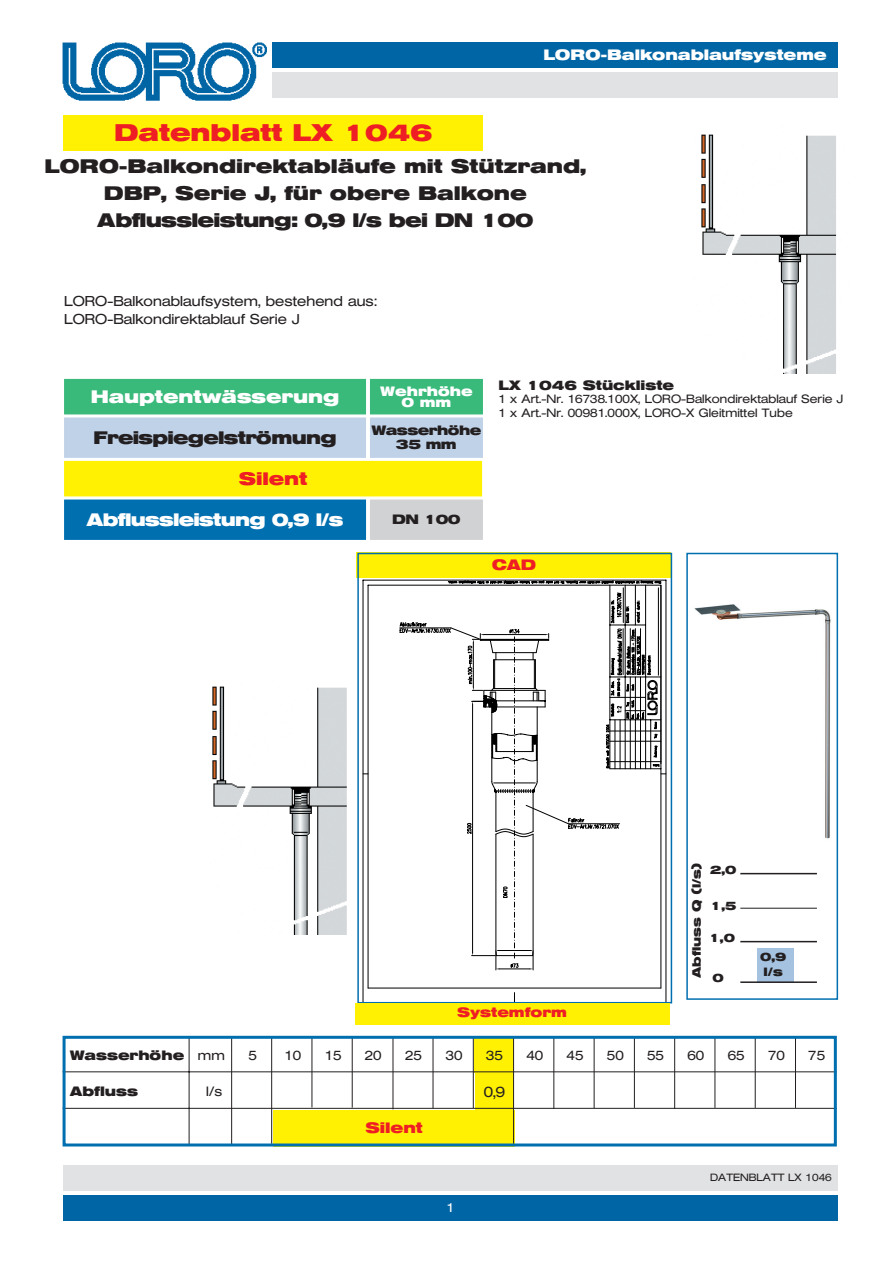
<style>
.page{position:relative;width:893px;height:1263px;background:#fff}
.page>*{position:absolute;margin:0;border:0;box-sizing:border-box;transform-origin:0 0}
.t1{font:700 24px "Helvetica Extended BQ";color:#ee1e24}
.t2{font:700 19.5px/27px "Helvetica Extended BQ";color:#231f20;text-align:center}
.t3{font:700 18px "Helvetica Extended BQ";letter-spacing:-.035em;color:#fff}
.t4{font:700 18px "Helvetica Extended BQ";letter-spacing:-.035em;color:#231f20}
.t5{font:700 18px "Helvetica Extended BQ";color:#fff}
.t6{font:700 18px "Helvetica Extended BQ";color:#ee1e24}
.t7{font:700 15px "Helvetica Extended BQ";color:#fff}
.t8{font:700 15px "Helvetica Extended BQ";color:#ee1e24}
.t9{font:300 15px "Helvetica Extended BQ";color:#231f20}
.t10{font:300 14.25px/18px "Helvetica Extended BQ";color:#231f20}
.t11{font:700 13.5px "Helvetica Extended BQ";color:#231f20}
.t12{font:300 13.5px "Helvetica Extended BQ";color:#231f20}
.t13{font:700 13.5px/13.5px "Helvetica Extended BQ";letter-spacing:-.035em;color:#231f20;text-align:center}
.t14{font:700 13.5px/11.2px "Helvetica Extended BQ";color:#fff;text-align:center}
.t15{font:700 13.5px "Helvetica Extended BQ";color:#ee1e24}
.t16{font:300 12.75px "Helvetica Extended BQ";color:#fff}
.t17{font:300 12px/13.5px "Helvetica Extended BQ";color:#231f20}
.t18{font:700 12px/15px "Helvetica Extended BQ";color:#231f20}
.t19{font:300 10.5px "Helvetica Extended BQ";color:#231f20}
</style>
<div class="page">
<img style="left:701px;top:134px;width:136px;height:240px">
<div style="left:63px;top:378px;width:304px;height:37px;background:#39b97a"></div>
<div style="left:63px;top:377px;width:304px;height:39px;border:2px solid #fff"></div>
<div style="left:369px;top:378px;width:114px;height:37px;background:#39b97a"></div>
<div style="left:368px;top:377px;width:116px;height:39px;border:2px solid #fff"></div>
<div style="left:63px;top:417px;width:304px;height:42px;background:#c0d2e8"></div>
<div style="left:63px;top:416px;width:304px;height:43px;border:2px solid #fff"></div>
<div style="left:369px;top:417px;width:114px;height:42px;background:#c0d2e8"></div>
<div style="left:368px;top:416px;width:116px;height:43px;border:2px solid #fff"></div>
<div style="left:63px;top:499px;width:304px;height:42px;background:#006faf"></div>
<div style="left:63px;top:498px;width:304px;height:43px;border:2px solid #fff"></div>
<div style="left:369px;top:499px;width:114px;height:42px;background:#d1d2d4"></div>
<div style="left:368px;top:498px;width:116px;height:43px;border:2px solid #fff"></div>
<div style="left:63px;top:460px;width:420px;height:37px;background:#fff101"></div>
<div style="left:63px;top:459px;width:420px;height:39px;border:2px solid #fff"></div>
<div style="left:356px;top:552px;width:315px;height:26px;background:#fff101"></div>
<div style="left:64px;top:115px;width:419px;height:35px;background:#fff101"></div>
<div style="left:474px;top:1037px;width:40px;height:37px;background:#fff101"></div>
<div style="left:474px;top:1074px;width:40px;height:36px;background:#fff101"></div>
<div style="left:273px;top:1110px;width:241px;height:37px;background:#fff101"></div>
<hr style="left:63px;top:1072px;width:773px;height:1px;background:#231f20">
<hr style="left:63px;top:1108px;width:773px;height:1px;background:#231f20">
<hr style="left:189px;top:1037px;width:1px;height:108px;background:#231f20">
<hr style="left:271px;top:1037px;width:1px;height:107px;background:#231f20">
<hr style="left:312px;top:1037px;width:1px;height:70px;background:#231f20">
<hr style="left:352px;top:1037px;width:1px;height:71px;background:#231f20">
<hr style="left:393px;top:1037px;width:1px;height:72px;background:#231f20">
<hr style="left:473px;top:1037px;width:1px;height:71px;background:#231f20">
<hr style="left:513px;top:1037px;width:1px;height:107px;background:#231f20">
<hr style="left:553px;top:1037px;width:1px;height:72px;background:#231f20">
<hr style="left:594px;top:1037px;width:1px;height:71px;background:#231f20">
<hr style="left:634px;top:1037px;width:1px;height:71px;background:#231f20">
<hr style="left:674px;top:1037px;width:1px;height:72px;background:#231f20">
<hr style="left:714px;top:1037px;width:1px;height:71px;background:#231f20">
<hr style="left:755px;top:1037px;width:1px;height:71px;background:#231f20">
<hr style="left:795px;top:1037px;width:1px;height:71px;background:#231f20">
<hr style="left:231px;top:1037px;width:1px;height:108px;background:#231f20">
<svg style="left:362px;top:580px;width:304px;height:420px"></svg>
<svg style="left:367px;top:774px;width:294px;height:215px"></svg>
<svg style="left:362px;top:581px;width:304px;height:193px"></svg>
<svg style="left:399px;top:580px;width:260px;height:390px"></svg>
<div style="left:357px;top:553px;width:315px;height:450px;border:2px solid #006faf"></div>
<div style="left:354px;top:1003px;width:315px;height:22px;background:#fff101"></div>
<hr style="left:433px;top:1037px;width:1px;height:72px;background:#231f20">
<div style="left:63px;top:1036px;width:773px;height:111px;border:3px solid #006faf"></div>
<div style="left:63px;top:1195px;width:774px;height:25px;background:#0065a4"></div>
<div style="left:63px;top:1165px;width:774px;height:26px;background:#e1e2e4"></div>
<div style="left:272px;top:43px;width:565px;height:25px;background:#0065a4"></div>
<div style="left:272px;top:72px;width:565px;height:26px;background:#e1e2e4"></div>
<img style="left:62px;top:42px;width:204px;height:59px">
<div style="left:686px;top:553px;width:152px;height:447px;border:2px solid #006faf"></div>
<hr style="left:740px;top:941px;width:76px;height:1px;background:#231f20">
<hr style="left:740px;top:908px;width:76px;height:1px;background:#231f20">
<hr style="left:740px;top:873px;width:76px;height:1px;background:#231f20">
<div style="left:757px;top:948px;width:36px;height:35px;background:#a5c3e1"></div>
<hr style="left:740px;top:981px;width:76px;height:2px;background:#231f20">
<img style="left:694px;top:604px;width:137px;height:235px">
<img style="left:212px;top:686px;width:135px;height:248px">
<p class="t1" style="left:114px;top:123px;width:320px">Datenblatt LX 1046</p>
<p class="t7" style="left:543px;top:49px;width:285px">LORO-Balkonablaufsysteme</p>
<p class="t2" style="left:44px;top:155px;width:543px">LORO-Balkondirektabläufe mit Stützrand,<br>DBP, Serie J, für obere Balkone<br>Abflussleistung: 0,9 l/s bei DN 100</p>
<p class="t10" style="left:64px;top:293px;width:314px">LORO-Balkonablaufsystem, bestehend aus:<br>LORO-Balkondirektablauf Serie J</p>
<p class="t5" style="left:91px;top:389px;width:250px">Hauptentwässerung</p>
<p class="t14" style="left:380px;top:386px;width:94px">Wehrhöhe<br>0 mm</p>
<p class="t4" style="left:94px;top:430px;width:244px">Freispiegelströmung</p>
<p class="t13" style="left:371px;top:425px;width:111px">Wasserhöhe<br>35 mm</p>
<p class="t6" style="left:239px;top:471px;width:70px">Silent</p>
<p class="t3" style="left:87px;top:512px;width:258px">Abflussleistung 0,9 l/s</p>
<p class="t11" style="left:392px;top:514px;width:70px">DN 100</p>
<p class="t11" style="left:498px;top:380px;width:177px">LX 1046 Stückliste</p>
<p class="t17" style="left:498px;top:393px;width:346px">1 x Art.-Nr. 16738.100X, LORO-Balkondirektablauf Serie J<br>1 x Art.-Nr. 00981.000X, LORO-X Gleitmittel Tube</p>
<p class="t8" style="left:491px;top:559px;width:46px">CAD</p>
<p class="t18" style="left:690px;top:978px;width:117px;rotate:-90deg">Abfluss Q (l/s)</p>
<p class="t18" style="left:710px;top:864px;width:28px">2,0</p>
<p class="t18" style="left:710px;top:900px;width:28px">1,5</p>
<p class="t18" style="left:708px;top:932px;width:28px">1,0</p>
<p class="t18" style="left:712px;top:971px;width:13px">0</p>
<p class="t18" style="left:760px;top:950px;width:28px">0,9 l/s</p>
<p class="t11" style="left:70px;top:1050px;width:116px">Wasserhöhe</p>
<p class="t11" style="left:70px;top:1086px;width:70px">Abfluss</p>
<p class="t12" style="left:198px;top:1050px;width:28px">mm</p>
<p class="t12" style="left:206px;top:1086px;width:18px">l/s</p>
<p class="t15" style="left:457px;top:1007px;width:111px">Systemform</p>
<p class="t12" style="left:248px;top:1050px;width:10px">5</p>
<p class="t12" style="left:284px;top:1050px;width:18px">10</p>
<p class="t12" style="left:325px;top:1050px;width:18px">15</p>
<p class="t12" style="left:365px;top:1050px;width:18px">20</p>
<p class="t12" style="left:405px;top:1050px;width:18px">25</p>
<p class="t12" style="left:446px;top:1050px;width:18px">30</p>
<p class="t12" style="left:486px;top:1050px;width:18px">35</p>
<p class="t9" style="left:483px;top:1086px;width:23px">0,9</p>
<p class="t8" style="left:365px;top:1122px;width:59px">Silent</p>
<p class="t16" style="left:446px;top:1202px;width:9px">1</p>
<p class="t12" style="left:526px;top:1050px;width:18px">40</p>
<p class="t12" style="left:566px;top:1050px;width:18px">45</p>
<p class="t12" style="left:607px;top:1050px;width:18px">50</p>
<p class="t12" style="left:647px;top:1050px;width:18px">55</p>
<p class="t12" style="left:687px;top:1050px;width:18px">60</p>
<p class="t12" style="left:727px;top:1050px;width:18px">65</p>
<p class="t12" style="left:768px;top:1050px;width:18px">70</p>
<p class="t12" style="left:808px;top:1050px;width:18px">75</p>
<p class="t19" style="left:710px;top:1173px;width:123px">DATENBLATT LX 1046</p>
</div>
